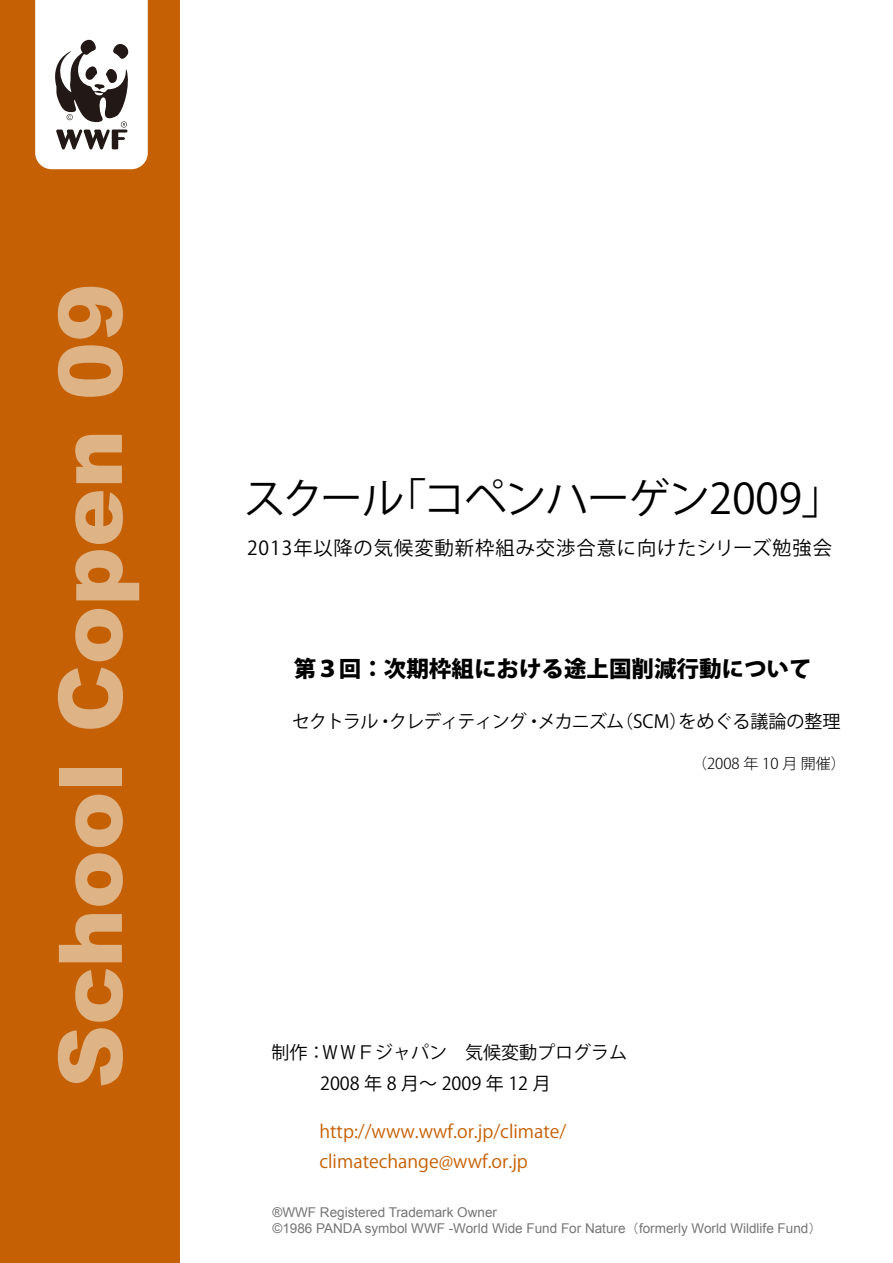
<style>
.page{position:relative;width:893px;height:1263px;background:#fff}
.page>*{position:absolute;margin:0;border:0;box-sizing:border-box;transform-origin:0 0}
.t1{font:900 88.05px "Arial";color:#deb386}
.t2{font:42px "Koz Go Pro";letter-spacing:-.02em;color:#000}
.t3{font:800 22.5px "Koz Go Pro";color:#000}
.t4{font:19.35px "Koz Go Pro";letter-spacing:.05em;color:#000}
.t5{font:18px "Koz Go Pro";color:#c66005}
.t6{font:18px/31.5px "Koz Go Pro";color:#000}
.t7{font:18px "Koz Go Pro";letter-spacing:-.05em;color:#000}
.t8{font:300 15px "Koz Go Pro";color:#000}
.t9{font:13.5px/16.2px "Arial";color:#757575}
.s1{font-family:"MS Gothic"}
</style>
<div class="page">
<div style="left:0;top:0;width:179px;height:1263px;background:#c66005"></div>
<svg style="left:35px;top:0;width:113px;height:169px;background:#d5d2d1"></svg>
<h1 class="t1" style="left:27px;top:1088px;width:807px;rotate:-90deg">School Copen 09</h1>
<h2 class="t2" style="left:244px;top:472px;width:601px">スクール「コペンハーゲン2009」</h2>
<h3 class="t4" style="left:247px;top:535px;width:587px">2013年以降の気候変動新枠組み交渉合意に向けたシリーズ勉強会</h3>
<h3 class="t3" style="left:294px;top:653px;width:519px">第３回：次期枠組における途上国削減行動について</h3>
<h3 class="t7" style="left:292px;top:709px;width:550px">セクトラル・クレディティング・メカニズム（SCM）をめぐる議論の整理</h3>
<p class="t8" style="left:692px;top:754px;width:155px">（2008 年 10 月 開催）</p>
<h3 class="t6" style="left:272px;top:1037px;width:357px">制作：ＷＷＦジャパン　気候変動プログラム　　 2008 年 8 月～ 2009 年 12 月</h3>
<h3 class="t5" style="left:320px;top:1119px;width:248px">http://www.wwf.or.jp/climate/</h3>
<h3 class="t5" style="left:319px;top:1149px;width:210px">climatechange@wwf.or.jp</h3>
<p class="t9" style="left:272px;top:1204px;width:551px">®WWF Registered Trademark Owner<br>©1986 PANDA symbol WWF -World Wide Fund For Nature<span class="s1">（</span>formerly World Wildlife Fund<span class="s1">）</span></p>
</div>
